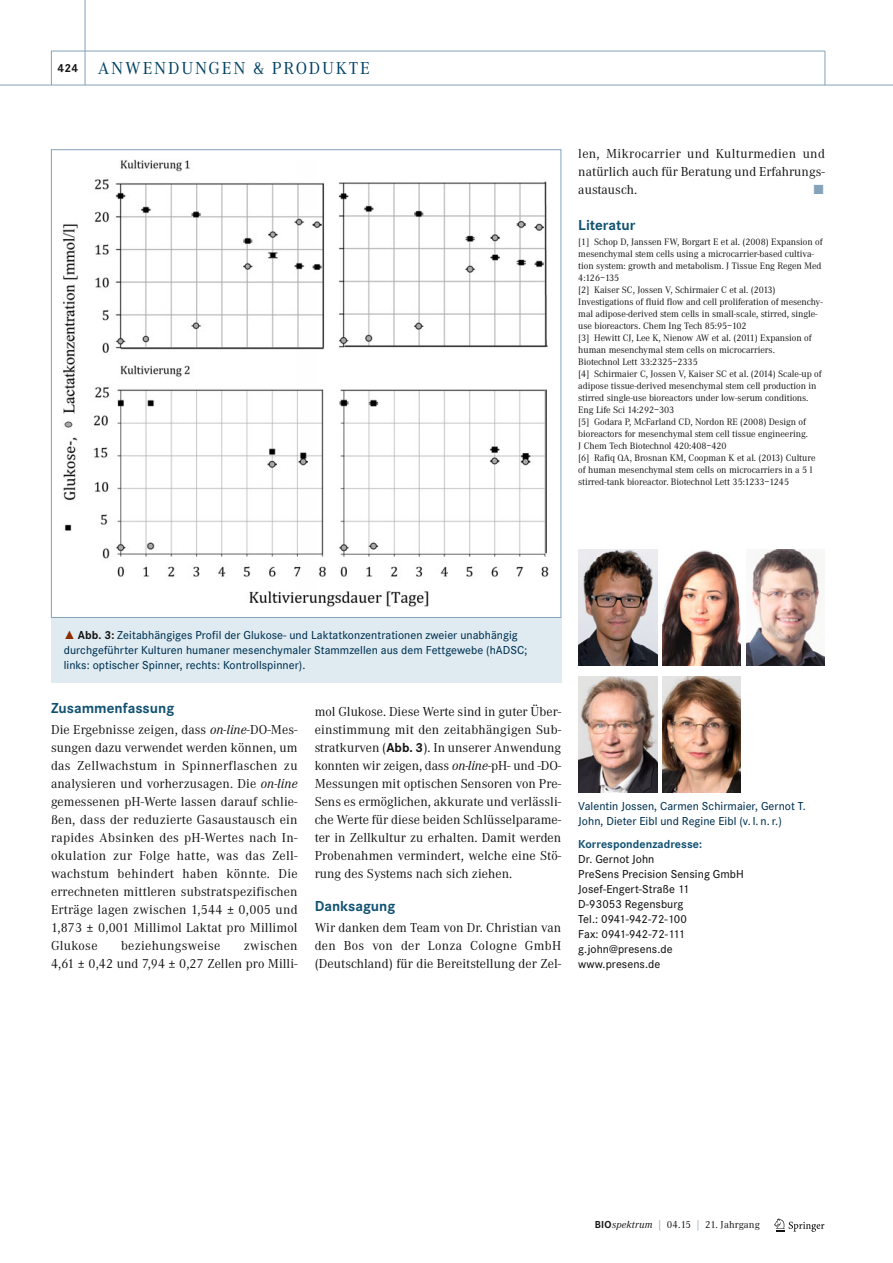
<style>
.page{position:relative;width:893px;height:1263px;background:#fff}
.page>*{position:absolute;margin:0;border:0;box-sizing:border-box;transform-origin:0 0}
.t1{font:18px "Corporate A";letter-spacing:.1em;color:#004264}
.t2{font:700 15px "Corporate S";color:#115273}
.t3{font:13.5px/18px "Corporate A";letter-spacing:.005em;color:#131413;text-align:justify}
.t4{font:13.5px "Corporate A";letter-spacing:.025em;color:#131413}
.t5{font:13.5px "The Sans Expert";color:#84a2ba}
.t6{font:500 12px/15px "Corporate S";letter-spacing:.005em;color:#003252}
.t7{font:500 12px/15px "Corporate S";letter-spacing:.005em;color:#131413}
.t8{font:700 12px "Corporate S";letter-spacing:.005em;color:#115273}
.t9{font:10.5px "Corporate A";letter-spacing:.015em;color:#131413}
.t10{font:9.75px/12px "Corporate A";letter-spacing:-.005em;color:#131413}
.s1{font-family:"Corporate S";font-weight:700;font-size:12px;color:#131413}
.s2{font-family:"The Sans Expert";font-weight:400;color:#8d2d00}
.s3{font-weight:700;color:#131413}
.s4{font-style:italic}
.s5{font-family:"Corporate S";font-weight:700}
.s6{color:#658ba6}
</style>
<div class="page">
<hr style="left:0;top:85px;width:893px;height:1px;background:#84a2ba">
<hr style="left:51px;top:51px;width:774px;height:1px;background:#84a2ba">
<hr style="left:825px;top:51px;width:1px;height:34px;background:#84a2ba">
<hr style="left:85px;top:0;width:1px;height:85px;background:#84a2ba">
<hr style="left:51px;top:51px;width:1px;height:34px;background:#84a2ba">
<img style="left:578px;top:550px;width:79px;height:116px">
<img style="left:662px;top:550px;width:79px;height:116px">
<img style="left:746px;top:550px;width:79px;height:116px">
<img style="left:578px;top:676px;width:79px;height:116px">
<img style="left:662px;top:676px;width:79px;height:116px">
<svg style="left:774px;top:1218px;width:50px;height:14px"></svg>
<img style="left:62px;top:159px;width:487px;height:448px">
<div style="left:51px;top:618px;width:510px;height:65px;background:#dfebf1"></div>
<h1 class="t1" style="left:58px;top:62px;width:314px"><span class="s1">424</span> ANWENDUNGEN &amp; PRODUKTE</h1>
<p class="t3" style="left:578px;top:146px;width:248px">len, Mikrocarrier und Kulturmedien und natürlich auch für Beratung und Erfahrungs&shy;austausch.</p>
<p class="t5" style="left:813px;top:182px;width:13px">ó</p>
<p class="t2" style="left:578px;top:219px;width:59px">Literatur</p>
<p class="t10" style="left:578px;top:237px;width:246px">[1] Schop D, Janssen FW, Borgart E et al. (2008) Expansion of mesenchymal stem cells using a microcarrier-based cultiva&shy;tion system: growth and metabolism. J Tissue Eng Regen Med 4:126–135<br>[2] Kaiser SC, Jossen V, Schirmaier C et al. (2013)<br>Investigations of fluid flow and cell proliferation of mesenchy&shy;mal adipose-derived stem cells in small-scale, stirred, single&shy;use bioreactors. Chem Ing Tech 85:95–102<br>[3] Hewitt CJ, Lee K, Nienow AW et al. (2011) Expansion of human mesenchymal stem cells on microcarriers.<br>Biotechnol Lett 33:2325–2335<br>[4] Schirmaier C, Jossen V, Kaiser SC et al. (2014) Scale-up of adipose tissue-derived mesenchymal stem cell production in stirred single-use bioreactors under low-serum conditions.<br>Eng Life Sci 14:292–303<br>[5] Godara P, McFarland CD, Nordon RE (2008) Design of bioreactors for mesenchymal stem cell tissue engineering.<br>J Chem Tech Biotechnol 420:408–420<br>[6] Rafiq QA, Brosnan KM, Coopman K et al. (2013) Culture of human mesenchymal stem cells on microcarriers in a 5 l stirred-tank bioreactor. Biotechnol Lett 35:1233–1245</p>
<p class="t6" style="left:64px;top:629px;width:465px"><span class="s2">˚</span> <span class="s3">Abb. 3:</span> Zeitabhängiges Profil der Glukose- und Laktatkonzentrationen zweier unabhängig durchgeführter Kulturen humaner mesenchymaler Stammzellen aus dem Fettgewebe (hADSC; links: optischer Spinner, rechts: Kontrollspinner).</p>
<p class="t2" style="left:51px;top:702px;width:125px">Zusammenfassung</p>
<p class="t3" style="left:51px;top:722px;width:248px">Die Ergebnisse zeigen, dass <span class="s4">on-line</span>-DO-Mes&shy;sungen dazu verwendet werden können, um das Zellwachstum in Spinnerflaschen zu analysieren und vorherzusagen. Die <span class="s4">on-line </span>gemessenen pH-Werte lassen darauf schlie&shy;ßen, dass der reduzierte Gasaustausch ein rapides Absinken des pH-Wertes nach In - okulation zur Folge hatte, was das Zell&shy;wachstum behindert haben könnte. Die errechneten mittleren substratspezifischen Erträge lagen zwischen 1,544 ± 0,005 und 1,873 ± 0,001 Millimol Laktat pro Millimol Glukose</p>
<p class="t3" style="left:51px;top:938px;width:248px;text-align:right">zwischen<br>4,61 ± 0,42 und 7,94 ± 0,27 Zellen pro Milli-</p>
<p class="t4" style="left:121px;top:941px;width:101px">beziehungsweise</p>
<p class="t3" style="left:315px;top:704px;width:248px">mol Glukose. Diese Werte sind in guter Über&shy;einstimmung mit den zeitabhängigen Sub&shy;stratkurven (<span class="s5">Abb. 3</span>). In unserer Anwendung konnten wir zeigen, dass <span class="s4">on-line</span>-pH- und -DO-Messungen mit optischen Sensoren von Pre-Sens es ermöglichen, akkurate und verlässli&shy;che Werte für diese beiden Schlüsselparame&shy;ter in Zellkultur zu erhalten. Damit werden Probenahmen vermindert, welche eine Stö&shy;rung des Systems nach sich ziehen.</p>
<p class="t2" style="left:315px;top:900px;width:82px">Danksagung</p>
<p class="t3" style="left:315px;top:920px;width:248px">Wir danken dem Team von Dr. Christian van den Bos von der Lonza Cologne GmbH (Deutschland) für die Bereitstellung der Zel-</p>
<p class="t6" style="left:578px;top:799px;width:229px">Valentin Jossen, Carmen Schirmaier, Gernot T.<br>John, Dieter Eibl und Regine Eibl (v. l. n. r.)</p>
<p class="t8" style="left:578px;top:839px;width:125px">Korrespondenzadresse:</p>
<p class="t7" style="left:578px;top:853px;width:167px">Dr. Gernot John<br>PreSens Precision Sensing GmbH<br>Josef-Engert-Straße 11<br>D-93053 Regensburg<br>Tel.: 0941-942-72-100<br>Fax: 0941-942-72-111 g.john@presens.de www.presens.de</p>
<p class="t9" style="left:595px;top:1221px;width:167px"><span class="s5">BIO</span><span class="s4">spektrum</span> <span class="s6">|</span> 04.15 <span class="s6">|</span> 21. Jahrgang</p>
</div>
